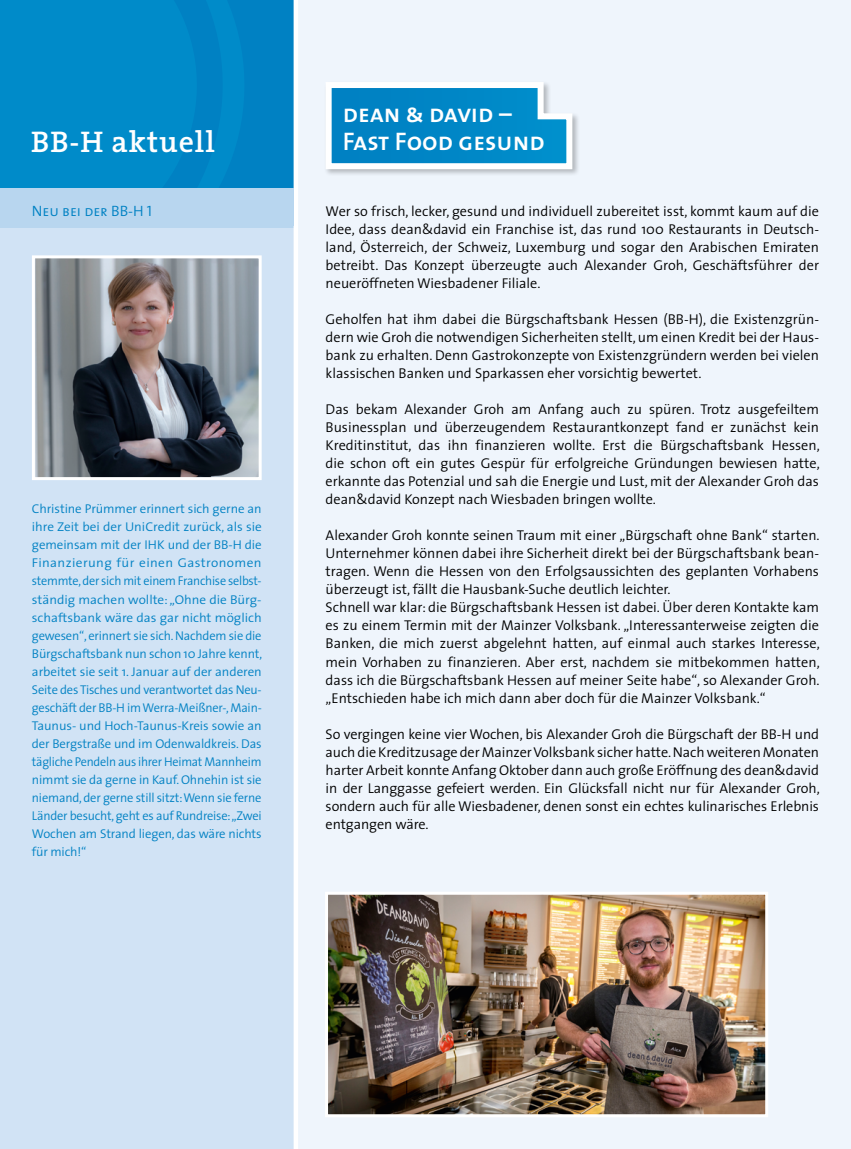
<style>
.page{position:relative;width:851px;height:1149px;background:#fff}
.page>*{position:absolute;margin:0;border:0;box-sizing:border-box;transform-origin:0 0}
.t1{font:600 30px "The Serif";letter-spacing:.03em;color:#fff}
.t2{font:25.5px/28.5px "The Mix Semi Bold Caps";color:#fff}
.t3{font:15px "The Sans Semi Light Caps";color:#0081c3}
.t4{font:300 14.25px/18px "The Sans";color:#000;text-align:justify}
.t5{font:300 12.75px/18px "The Sans";letter-spacing:-.01em;color:#0081c3;text-align:justify}
</style>
<div class="page">
<div style="left:0;top:0;width:850px;height:1148px;background:#eff5fc"></div>
<div style="left:0;top:178px;width:293px;height:970px;background:#d1e3f5"></div>
<div style="left:0;top:0;width:293px;height:189px;background:#008bc9"></div>
<div style="left:0;top:189px;width:293px;height:38px;background:#b8d6ef"></div>
<div style="left:293px;top:0;width:5px;height:1148px;background:#fff"></div>
<div style="left:0;top:188px;width:293px;height:38px;background:#b8d6ef"></div>
<div style="left:324px;top:81px;width:256px;height:95px;background:#000;opacity:.25"></div>
<svg style="left:324px;top:81px;width:251px;height:91px"></svg>
<svg style="left:32px;top:255px;width:230px;height:225px;background:#777b81"></svg>
<img style="left:325px;top:892px;width:443px;height:225px">
<h1 class="t1" style="left:31px;top:116px;width:185px">BB-H aktuell</h1>
<p class="t3" style="left:32px;top:199px;width:122px">Neu bei der BB-H 1</p>
<p class="t5" style="left:32px;top:499px;width:232px">Christine Prümmer erinnert sich gerne an ihre Zeit bei der UniCredit zurück, als sie gemeinsam mit der IHK und der BB-H die Finanzierung für einen Gastronomen stemmte, der sich mit einem Franchise selbst&shy;ständig machen wollte: „Ohne die Bürg&shy;schaftsbank wäre das gar nicht möglich gewesen“, erinnert sie sich. Nachdem sie die Bürgschaftsbank nun schon 10 Jahre kennt, arbeitet sie seit 1. Januar auf der anderen Seite des Tisches und verantwortet das Neu&shy;geschäft der BB-H im Werra-Meißner-, Main-Taunus- und Hoch-Taunus-Kreis sowie an der Bergstraße und im Odenwaldkreis. Das tägliche Pendeln aus ihrer Heimat Mannheim nimmt sie da gerne in Kauf. Ohnehin ist sie niemand, der gerne still sitzt: Wenn sie ferne Länder besucht, geht es auf Rundreise: „Zwei Wochen am Strand liegen, das wäre nichts für mich!“</p>
<h2 class="t2" style="left:343px;top:98px;width:203px">dean &amp; david –<br>Fast Food gesund</h2>
<p class="t4" style="left:325px;top:202px;width:495px">Wer so frisch, lecker, gesund und individuell zubereitet isst, kommt kaum auf die Idee, dass dean&amp;david ein Franchise ist, das rund 100 Restaurants in Deutsch&shy;land, Österreich, der Schweiz, Luxemburg und sogar den Arabischen Emiraten betreibt. Das Konzept überzeugte auch Alexander Groh, Geschäftsführer der neueröffneten Wiesbadener Filiale.</p>
<p class="t4" style="left:325px;top:310px;width:495px">Geholfen hat ihm dabei die Bürgschaftsbank Hessen (BB-H), die Existenzgrün&shy;dern wie Groh die notwendigen Sicherheiten stellt, um einen Kredit bei der Haus&shy;bank zu erhalten. Denn Gastrokonzepte von Existenzgründern werden bei vielen klassischen Banken und Sparkassen eher vorsichtig bewertet.</p>
<p class="t4" style="left:325px;top:400px;width:495px">Das bekam Alexander Groh am Anfang auch zu spüren. Trotz ausgefeiltem Businessplan und überzeugendem Restaurantkonzept fand er zunächst kein Kreditinstitut, das ihn finanzieren wollte. Erst die Bürgschaftsbank Hessen, die schon oft ein gutes Gespür für erfolgreiche Gründungen bewiesen hatte, erkannte das Potenzial und sah die Energie und Lust, mit der Alexander Groh das dean&amp;david Konzept nach Wiesbaden bringen wollte.</p>
<p class="t4" style="left:325px;top:526px;width:495px;text-align:left">Alexander Groh konnte seinen Traum mit einer „Bürgschaft ohne Bank“ starten.<br>Unternehmer können dabei ihre Sicherheit direkt bei der Bürgschaftsbank bean&shy;tragen. Wenn die Hessen von den Erfolgsaussichten des geplanten Vorhabens überzeugt ist, fällt die Hausbank-Suche deutlich leichter.<br>Schnell war klar: die Bürgschaftsbank Hessen ist dabei. Über deren Kontakte kam es zu einem Termin mit der Mainzer Volksbank. „Interessanterweise zeigten die Banken, die mich zuerst abgelehnt hatten, auf einmal auch starkes Interesse, mein Vorhaben zu finanzieren. Aber erst, nachdem sie mitbekommen hatten, dass ich die Bürgschaftsbank Hessen auf meiner Seite habe“, so Alexander Groh. „Entschieden habe ich mich dann aber doch für die Mainzer Volksbank.“</p>
<p class="t4" style="left:325px;top:724px;width:495px">So vergingen keine vier Wochen, bis Alexander Groh die Bürgschaft der BB-H und auch die Kreditzusage der Mainzer Volksbank sicher hatte. Nach weiteren Monaten harter Arbeit konnte Anfang Oktober dann auch große Eröffnung des dean&amp;david in der Langgasse gefeiert werden. Ein Glücksfall nicht nur für Alexander Groh, sondern auch für alle Wiesbadener, denen sonst ein echtes kulinarisches Erlebnis entgangen wäre.</p>
</div>
